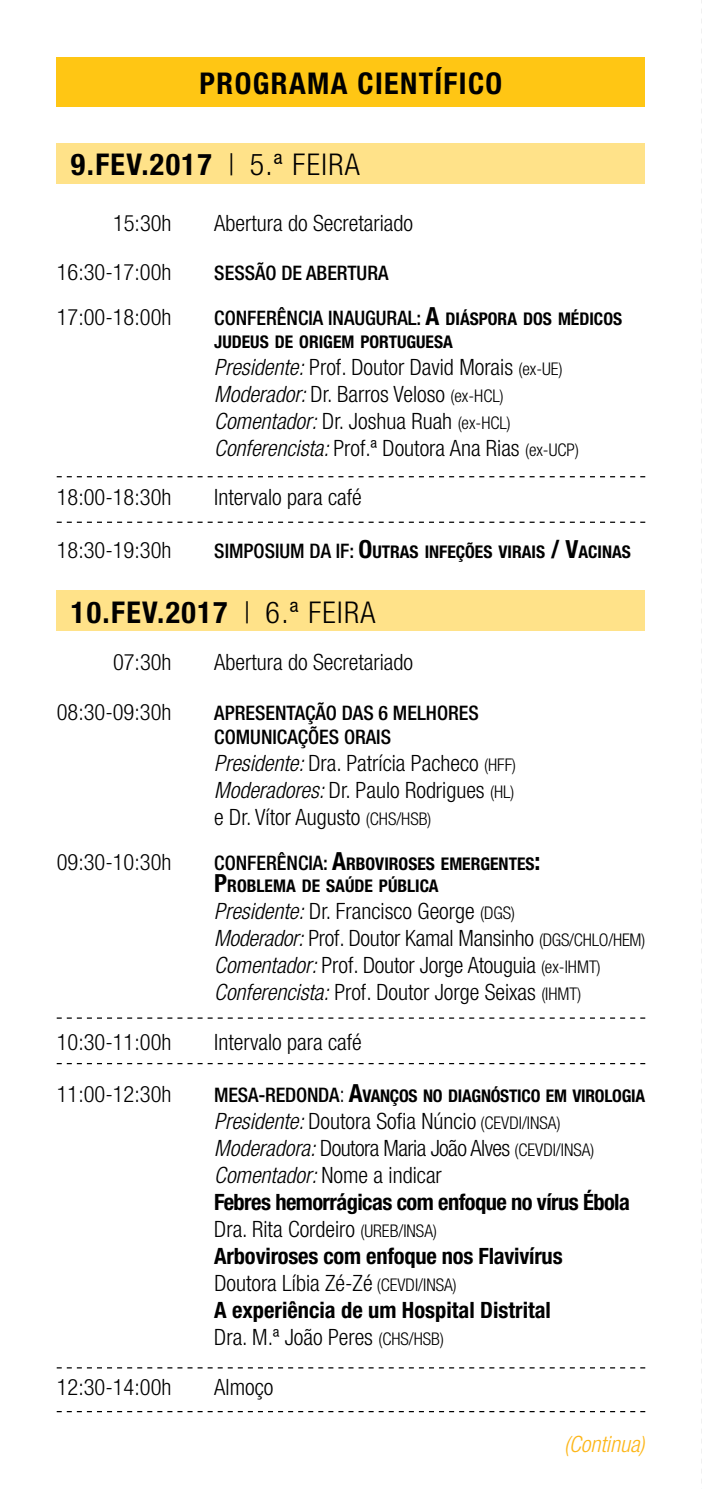
<style>
.page{position:relative;width:702px;height:1489px;background:#fff}
.page>*{position:absolute;margin:0;border:0;box-sizing:border-box;transform-origin:0 0}
.t1{font:700 condensed 30px "Helvetica Neue";letter-spacing:.045em;color:#000}
.t2{font:300 condensed 22.5px/27px "Helvetica Neue";color:#000}
.t3{font:700 condensed 22.5px/27px "Helvetica Neue";letter-spacing:-.01em;color:#000}
.t4{font:italic 300 condensed 22.5px "Helvetica Neue";color:#fdb618}
.t5{font:500 condensed 20px/24px "Helvetica Neue";color:#000}
.t6{font:700 condensed 17.5px/22.5px "Helvetica Neue";color:#000}
.s1{font-weight:300}
.s2{font-weight:700;font-size:25px}
.s3{font-weight:700;font-size:17.5px}
.s4{font-style:italic}
.s5{font-size:17.5px}
.s6{font-weight:500;font-size:20px}
.s7{font-size:25px}
.s8{font-weight:300;font-size:22.5px}
.s9{font-weight:300;font-style:italic}
.s10{font-weight:300;font-size:17.5px}
</style>
<div class="page">
<div style="left:57px;top:143px;width:588px;height:41px;background:#ffe289"></div>
<svg style="left:57px;top:521px;width:588px;height:2px"></svg>
<svg style="left:57px;top:476px;width:588px;height:1px"></svg>
<svg style="left:57px;top:1063px;width:588px;height:1px"></svg>
<svg style="left:57px;top:1017px;width:588px;height:1px"></svg>
<div style="left:57px;top:590px;width:588px;height:40px;background:#ffe289"></div>
<div style="left:57px;top:57px;width:588px;height:49px;background:#ffc614"></div>
<svg style="left:57px;top:1367px;width:588px;height:1px"></svg>
<svg style="left:701px;top:0;width:1px;height:1483px"></svg>
<h1 class="t1" style="left:200px;top:65px;width:304px">PROGRAMA CIENTÍFICO</h1>
<h1 class="t1" style="left:71px;top:146px;width:290px">9.FEV.2017 <span class="s1">| 5.ª FEIRA</span></h1>
<p class="t2" style="left:113px;top:209px;width:60px">15:30h</p>
<p class="t2" style="left:214px;top:209px;width:200px">Abertura do Secretariado</p>
<p class="t2" style="left:57px;top:259px;width:116px">16:30-17:00h</p>
<p class="t5" style="left:214px;top:261px;width:176px">SESSÃO DE ABERTURA</p>
<p class="t2" style="left:57px;top:304px;width:116px">17:00-18:00h</p>
<p class="t5" style="left:214px;top:306px;width:409px">CONFERÊNCIA INAUGURAL: <span class="s2">A</span> <span class="s3">DIÁSPORA DOS MÉDICOS</span></p>
<p class="t6" style="left:214px;top:330px;width:240px">JUDEUS DE ORIGEM PORTUGUESA</p>
<p class="t2" style="left:214px;top:353px;width:366px"><span class="s4">Presidente:</span> Prof. Doutor David Morais <span class="s5">(ex-UE)<br></span><span class="s4">Moderador:</span> Dr. Barros Veloso <span class="s5">(ex-HCL)<br></span><span class="s4">Comentador:</span> Dr. Joshua Ruah <span class="s5">(ex-HCL)<br></span><span class="s4">Conferencista:</span> Prof.ª Doutora Ana Rias <span class="s5">(ex-UCP)</span></p>
<p class="t2" style="left:57px;top:484px;width:116px">18:00-18:30h</p>
<p class="t2" style="left:214px;top:484px;width:149px">Intervalo para café</p>
<p class="t2" style="left:57px;top:536px;width:116px">18:30-19:30h</p>
<p class="t6" style="left:214px;top:540px;width:418px"><span class="s6">SIMPOSIUM DA IF:</span> <span class="s7">O</span>UTRAS INFEÇÕES VIRAIS <span class="s7">/ V</span>ACINAS</p>
<h1 class="t1" style="left:71px;top:594px;width:306px">10.FEV.2017 <span class="s1">| 6.ª FEIRA</span></h1>
<p class="t2" style="left:113px;top:648px;width:60px">07:30h</p>
<p class="t2" style="left:214px;top:648px;width:200px">Abertura do Secretariado</p>
<p class="t2" style="left:57px;top:698px;width:116px">08:30-09:30h</p>
<p class="t5" style="left:214px;top:700px;width:266px">APRESENTAÇÃO DAS 6 MELHORES<br>COMUNICAÇÕES ORAIS</p>
<p class="t2" style="left:214px;top:749px;width:303px;text-align:justify"><span class="s4">Presidente:</span> Dra. Patrícia Pacheco <span class="s5">(HFF)<br></span><span class="s4">Moderadores:</span> Dr. Paulo Rodrigues <span class="s5">(HL) </span>e Dr. Vítor Augusto <span class="s5">(CHS/HSB)</span></p>
<p class="t2" style="left:57px;top:848px;width:116px">09:30-10:30h</p>
<p class="t6" style="left:214px;top:851px;width:328px"><span class="s6">CONFERÊNCIA:</span> <span class="s7">A</span>RBOVIROSES EMERGENTES<span class="s7">:<br>P</span>ROBLEMA DE SAÚDE PÚBLICA</p>
<p class="t2" style="left:214px;top:897px;width:432px"><span class="s4">Presidente:</span> Dr. Francisco George <span class="s5">(DGS)<br></span><span class="s4">Moderador:</span> Prof. Doutor Kamal Mansinho <span class="s5">(DGS/CHLO/HEM)<br></span><span class="s4">Comentador:</span> Prof. Doutor Jorge Atouguia <span class="s5">(ex-IHMT)<br></span><span class="s4">Conferencista:</span> Prof. Doutor Jorge Seixas <span class="s5">(IHMT)</span></p>
<p class="t2" style="left:57px;top:1028px;width:116px">10:30-11:00h</p>
<p class="t2" style="left:214px;top:1028px;width:149px">Intervalo para café</p>
<p class="t2" style="left:57px;top:1080px;width:116px">11:00-12:30h</p>
<p class="t6" style="left:214px;top:1084px;width:432px"><span class="s6">MESA-REDONDA</span><span class="s8">:</span> <span class="s7">A</span>VANÇOS NO DIAGNÓSTICO EM VIROLOGIA</p>
<p class="t3" style="left:214px;top:1107px;width:417px"><span class="s9">Presidente:</span> <span class="s1">Doutora Sofia Núncio</span> <span class="s10">(CEVDI/INSA)<br></span><span class="s9">Moderadora:</span> <span class="s1">Doutora Maria João Alves</span> <span class="s10">(CEVDI/INSA)<br></span><span class="s9">Comentador:</span> <span class="s1">Nome a indicar<br></span>Febres hemorrágicas com enfoque no vírus Ébola <span class="s1">Dra. Rita Cordeiro</span> <span class="s10">(UREB/INSA)<br></span>Arboviroses com enfoque nos Flavivírus <span class="s1">Doutora Líbia Zé-Zé</span> <span class="s10">(CEVDI/INSA)<br></span>A experiência de um Hospital Distrital<br><span class="s1">Dra. M.ª João Peres</span> <span class="s10">(CHS/HSB)</span></p>
<p class="t2" style="left:57px;top:1373px;width:116px">12:30-14:00h</p>
<p class="t2" style="left:214px;top:1373px;width:61px">Almoço</p>
<p class="t4" style="left:564px;top:1430px;width:82px">(Continua)</p>
</div>
